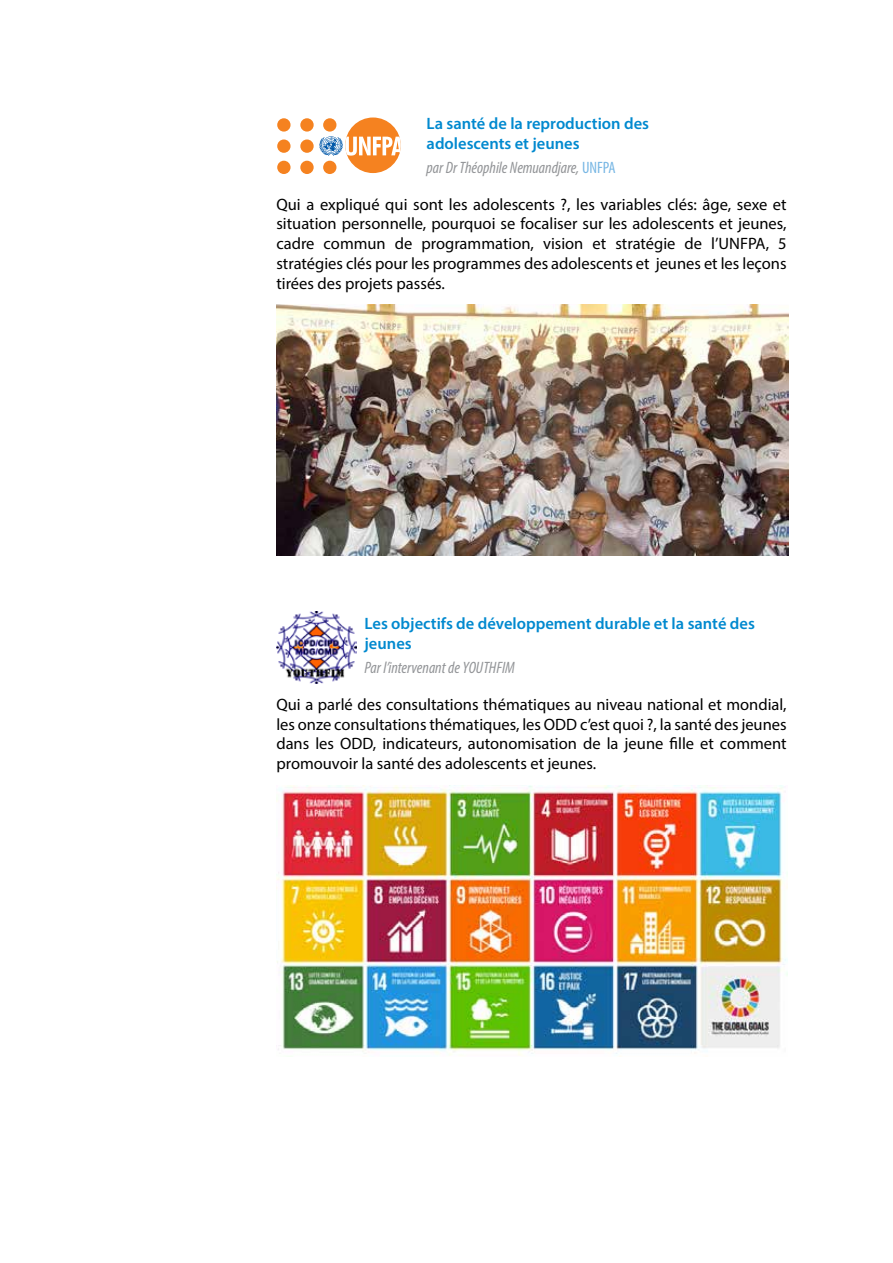
<style>
.page{position:relative;width:893px;height:1263px;background:#fff}
.page>*{position:absolute;margin:0;border:0;box-sizing:border-box;transform-origin:0 0}
.t1{font:16.5px/19.8px "Myriad Pro";color:#000;text-align:justify}
.t2{font:600 16.5px/19.8px "Myriad Pro";color:#0089cf}
.t3{font:italic condensed 16.5px "Myriad Pro";color:#939598}
.s1{font-style:normal;color:#78b7e4}
</style>
<div class="page">
<div style="left:277px;top:118px;width:14px;height:14px;background:#f58220;border-radius:50%"></div>
<div style="left:300px;top:118px;width:14px;height:14px;background:#f58220;border-radius:50%"></div>
<div style="left:323px;top:118px;width:13px;height:14px;background:#f58220;border-radius:50%"></div>
<div style="left:345px;top:117px;width:56px;height:56px;background:#f58220;border-radius:50%"></div>
<div style="left:277px;top:139px;width:14px;height:14px;background:#f58220;border-radius:50%"></div>
<div style="left:300px;top:139px;width:14px;height:14px;background:#f58220;border-radius:50%"></div>
<div style="left:277px;top:161px;width:14px;height:13px;background:#f58220;border-radius:50%"></div>
<div style="left:300px;top:161px;width:14px;height:13px;background:#f58220;border-radius:50%"></div>
<div style="left:323px;top:161px;width:13px;height:13px;background:#f58220;border-radius:50%"></div>
<svg style="left:319px;top:136px;width:82px;height:20px"></svg>
<img style="left:276px;top:305px;width:512px;height:251px">
<img style="left:277px;top:612px;width:79px;height:71px">
<img style="left:277px;top:786px;width:510px;height:270px">
<p class="t2" style="left:427px;top:113px;width:224px">La santé de la reproduction des adolescents et jeunes</p>
<p class="t3" style="left:427px;top:157px;width:191px">par Dr Théophile Nemuandjare, <span class="s1">UNFPA</span></p>
<p class="t1" style="left:276px;top:194px;width:512px">Qui a expliqué qui sont les adolescents ?, les variables clés: âge, sexe et situation personnelle, pourquoi se focaliser sur les adolescents et jeunes, cadre commun de programmation, vision et stratégie de l’UNFPA, 5 stratégies clés pour les programmes des adolescents et jeunes et les leçons tirées des projets passés.</p>
<p class="t2" style="left:364px;top:613px;width:392px">Les objectifs de développement durable et la santé des jeunes</p>
<p class="t3" style="left:364px;top:658px;width:152px">Par l’intervenant de YOUTHFIM</p>
<p class="t1" style="left:276px;top:694px;width:512px">Qui a parlé des consultations thématiques au niveau national et mondial, les onze consultations thématiques, les ODD c’est quoi ?, la santé des jeunes dans les ODD, indicateurs, autonomisation de la jeune fille et comment promouvoir la santé des adolescents et jeunes.</p>
</div>
